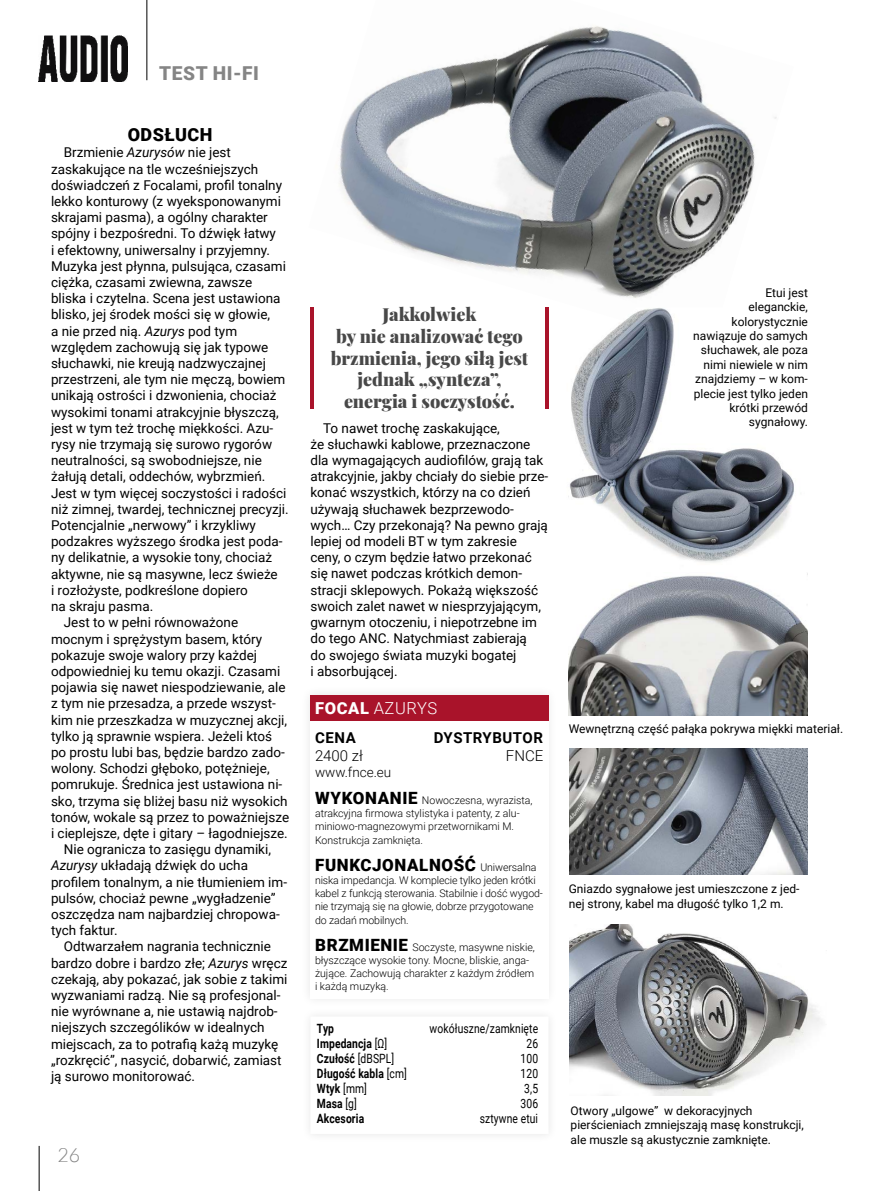
<style>
.page{position:relative;width:893px;height:1191px;background:#fff}
.page>*{position:absolute;margin:0;border:0;box-sizing:border-box;transform-origin:0 0}
.t1{font:300 19.5px "Lato";color:#858585}
.t2{font:900 19.2px "Roboto";letter-spacing:.035em;color:#858585}
.t3{font:900 18px/21.6px "Playfair Display";color:#484848;text-align:center}
.t4{font:900 18px "Roboto";letter-spacing:.025em;color:#000}
.t5{font:900 16.95px "Roboto";letter-spacing:.035em;color:#000}
.t6{font:300 16.5px "Roboto";letter-spacing:.035em;color:#fff}
.t7{font:700 15px "Roboto";letter-spacing:.035em;color:#000}
.t8{font:300 15px "Roboto";color:#000}
.t9{font:13.5px/16.2px "Roboto";color:#000}
.t10{font:300 13.5px "Roboto";color:#000}
.t11{font:700 12.75px "Roboto";letter-spacing:.01em;color:#000;scale:.81 1}
.t12{font:12.75px "Roboto";letter-spacing:.01em;color:#000;scale:.81 1}
.t13{font:12px/14.4px "Roboto";color:#000}
.t14{font:300 10.65px/13.2px "Roboto";color:#000}
.s1{font-style:italic}
.s2{font-weight:900}
.s3{font-weight:900;font-size:16.95px}
.s4{font-weight:300;font-size:10.65px}
.s5{font-weight:400}
</style>
<div class="page">
<hr style="left:39px;top:1145px;width:1px;height:46px;background:#000">
<hr style="left:147px;top:0;width:1px;height:80px;background:#000">
<img style="left:39px;top:35px;width:89px;height:46px">
<hr style="left:310px;top:307px;width:4px;height:101px;background:#a9132a">
<hr style="left:545px;top:307px;width:4px;height:101px;background:#a9132a">
<div style="left:301px;top:1007px;width:257px;height:135px;background:#fbfbfb"></div>
<div style="left:312px;top:1017px;width:235px;height:115px;background:#fff"></div>
<div style="left:301px;top:685px;width:257px;height:323px;background:#fbfbfb"></div>
<div style="left:310px;top:695px;width:239px;height:303px;background:#fff"></div>
<div style="left:310px;top:695px;width:239px;height:25px;background:#a9132a"></div>
<img style="left:339px;top:26px;width:438px;height:272px">
<img style="left:568px;top:308px;width:226px;height:255px">
<img style="left:569px;top:573px;width:239px;height:142px">
<img style="left:570px;top:925px;width:252px;height:170px">
<img style="left:570px;top:748px;width:238px;height:126px">
<h2 class="t2" style="left:159px;top:60px;width:101px">TEST HI-FI</h2>
<h3 class="t4" style="left:128px;top:122px;width:86px">ODSŁUCH</h3>
<p class="t9" style="left:64px;top:144px;width:169px">Brzmienie <span class="s1">Azurysów</span> nie jest</p>
<p class="t9" style="left:51px;top:160px;width:209px">zaskakujące na tle wcześniejszych</p>
<p class="t9" style="left:51px;top:176px;width:233px">doświadczeń z Focalami, profil tonalny</p>
<p class="t9" style="left:51px;top:192px;width:231px">lekko konturowy (z wyeksponowanymi</p>
<p class="t9" style="left:51px;top:209px;width:218px">skrajami pasma), a ogólny charakter</p>
<p class="t9" style="left:51px;top:225px;width:226px">spójny i bezpośredni. To dźwięk łatwy</p>
<p class="t9" style="left:51px;top:241px;width:221px">i efektowny, uniwersalny i przyjemny.</p>
<p class="t9" style="left:51px;top:257px;width:236px">Muzyka jest płynna, pulsująca, czasami</p>
<p class="t9" style="left:51px;top:273px;width:203px">ciężka, czasami zwiewna, zawsze</p>
<p class="t9" style="left:51px;top:290px;width:231px">bliska i czytelna. Scena jest ustawiona</p>
<p class="t9" style="left:51px;top:306px;width:221px">blisko, jej środek mości się w głowie,</p>
<p class="t9" style="left:51px;top:322px;width:188px">a nie przed nią. <span class="s1">Azurys</span> pod tym</p>
<p class="t9" style="left:51px;top:338px;width:219px">względem zachowują się jak typowe</p>
<p class="t9" style="left:51px;top:354px;width:216px">słuchawki, nie kreują nadzwyczajnej</p>
<p class="t9" style="left:51px;top:371px;width:236px">przestrzeni, ale tym nie męczą, bowiem</p>
<p class="t9" style="left:51px;top:387px;width:227px">unikają ostrości i dzwonienia, chociaż</p>
<p class="t9" style="left:51px;top:403px;width:229px">wysokimi tonami atrakcyjnie błyszczą,</p>
<p class="t9" style="left:51px;top:419px;width:224px">jest w tym też trochę miękkości. Azu-</p>
<p class="t9" style="left:51px;top:435px;width:223px">rysy nie trzymają się surowo rygorów</p>
<p class="t9" style="left:51px;top:452px;width:212px">neutralności, są swobodniejsze, nie</p>
<p class="t9" style="left:51px;top:468px;width:216px">żałują detali, oddechów, wybrzmień.</p>
<p class="t9" style="left:51px;top:484px;width:237px">Jest w tym więcej soczystości i radości</p>
<p class="t9" style="left:51px;top:500px;width:239px">niż zimnej, twardej, technicznej precyzji.</p>
<p class="t9" style="left:51px;top:516px;width:206px">Potencjalnie „nerwowy” i krzykliwy</p>
<p class="t9" style="left:51px;top:533px;width:233px">podzakres wyższego środka jest poda-</p>
<p class="t9" style="left:51px;top:549px;width:223px">ny delikatnie, a wysokie tony, chociaż</p>
<p class="t9" style="left:51px;top:565px;width:228px">aktywne, nie są masywne, lecz świeże</p>
<p class="t9" style="left:51px;top:581px;width:198px">i rozłożyste, podkreślone dopiero</p>
<p class="t9" style="left:51px;top:597px;width:104px">na skraju pasma.</p>
<p class="t9" style="left:64px;top:614px;width:176px">Jest to w pełni równoważone</p>
<p class="t9" style="left:51px;top:630px;width:213px">mocnym i sprężystym basem, który</p>
<p class="t9" style="left:51px;top:646px;width:208px">pokazuje swoje walory przy każdej</p>
<p class="t9" style="left:51px;top:662px;width:231px">odpowiedniej ku temu okazji. Czasami</p>
<p class="t9" style="left:51px;top:678px;width:236px">pojawia się nawet niespodziewanie, ale</p>
<p class="t9" style="left:51px;top:695px;width:227px">z tym nie przesadza, a przede wszyst-</p>
<p class="t9" style="left:51px;top:711px;width:238px">kim nie przeszkadza w muzycznej akcji,</p>
<p class="t9" style="left:51px;top:727px;width:223px">tylko ją sprawnie wspiera. Jeżeli ktoś</p>
<p class="t9" style="left:51px;top:743px;width:235px">po prostu lubi bas, będzie bardzo zado-</p>
<p class="t9" style="left:51px;top:759px;width:220px">wolony. Schodzi głęboko, potężnieje,</p>
<p class="t9" style="left:51px;top:776px;width:233px">pomrukuje. Średnica jest ustawiona ni-</p>
<p class="t9" style="left:51px;top:792px;width:238px">sko, trzyma się bliżej basu niż wysokich</p>
<p class="t9" style="left:51px;top:808px;width:240px">tonów, wokale są przez to poważniejsze</p>
<p class="t9" style="left:51px;top:824px;width:238px">i cieplejsze, dęte i gitary – łagodniejsze.</p>
<p class="t9" style="left:64px;top:840px;width:209px">Nie ogranicza to zasięgu dynamiki,</p>
<p class="t9" style="left:51px;top:857px;width:199px"><span class="s1">Azurysy</span> układają dźwięk do ucha</p>
<p class="t9" style="left:51px;top:873px;width:238px">profilem tonalnym, a nie tłumieniem im-</p>
<p class="t9" style="left:51px;top:889px;width:226px">pulsów, chociaż pewne „wygładzenie”</p>
<p class="t9" style="left:51px;top:905px;width:230px">oszczędza nam najbardziej chropowa-</p>
<p class="t9" style="left:51px;top:921px;width:68px">tych faktur.</p>
<p class="t9" style="left:64px;top:938px;width:209px">Odtwarzałem nagrania technicznie</p>
<p class="t9" style="left:51px;top:954px;width:238px">bardzo dobre i bardzo złe; <span class="s1">Azurys</span> wręcz</p>
<p class="t9" style="left:51px;top:970px;width:238px">czekają, aby pokazać, jak sobie z takimi</p>
<p class="t9" style="left:51px;top:986px;width:231px">wyzwaniami radzą. Nie są profesjonal-</p>
<p class="t9" style="left:51px;top:1002px;width:228px">nie wyrównane a, nie ustawią najdrob-</p>
<p class="t9" style="left:51px;top:1019px;width:215px">niejszych szczególików w idealnych</p>
<p class="t9" style="left:51px;top:1035px;width:229px">miejscach, za to potrafią każą muzykę</p>
<p class="t9" style="left:51px;top:1051px;width:232px">„rozkręcić”, nasycić, dobarwić, zamiast</p>
<p class="t9" style="left:51px;top:1067px;width:146px">ją surowo monitorować.</p>
<h1 class="t1" style="left:57px;top:1144px;width:24px">26</h1>
<h3 class="t3" style="left:331px;top:302px;width:199px">Jakkolwiek<br>by nie analizować tego brzmienia, jego siłą jest jednak „synteza”, energia i soczystość.</h3>
<p class="t9" style="left:310px;top:419px;width:239px;text-indent:13px">To nawet trochę zaskakujące,<br>że słuchawki kablowe, przeznaczone dla wymagających audiofilów, grają tak atrakcyjnie, jakby chciały do siebie prze&shy;konać wszystkich, którzy na co dzień używają słuchawek bezprzewodo&shy;wych… Czy przekonają? Na pewno grają lepiej od modeli BT w tym zakresie ceny, o czym będzie łatwo przekonać się nawet podczas krótkich demon&shy;stracji sklepowych. Pokażą większość swoich zalet nawet w niesprzyjającym, gwarnym otoczeniu, i niepotrzebne im do tego ANC. Natychmiast zabierają<br>do swojego świata muzyki bogatej<br>i absorbującej.</p>
<p class="t6" style="left:315px;top:696px;width:123px"><span class="s2">FOCAL</span> AZURYS</p>
<p class="t7" style="left:315px;top:726px;width:42px">CENA</p>
<p class="t7" style="left:434px;top:726px;width:111px">DYSTRYBUTOR</p>
<p class="t8" style="left:315px;top:744px;width:50px">2400 zł</p>
<p class="t8" style="left:506px;top:744px;width:39px">FNCE</p>
<p class="t10" style="left:315px;top:762px;width:78px">www.fnce.eu</p>
<p class="t14" style="left:315px;top:793px;width:219px"><span class="s3">WYKONANIE</span> Nowoczesna, wyrazista, atrakcyjna firmowa stylistyka i patenty, z alu&shy;miniowo-magnezowymi przetwornikami M.<br>Konstrukcja zamknięta.</p>
<p class="t5" style="left:315px;top:852px;width:223px">FUNKCJONALNOŚĆ <span class="s4">Uniwersalna</span></p>
<p class="t14" style="left:315px;top:873px;width:229px">niska impedancja. W komplecie tylko jeden krótki kabel z funkcją sterowania. Stabilnie i dość wygod&shy;nie trzymają się na głowie, dobrze przygotowane do zadań mobilnych.</p>
<p class="t14" style="left:315px;top:939px;width:221px"><span class="s3">BRZMIENIE</span> Soczyste, masywne niskie, błyszczące wysokie tony. Mocne, bliskie, anga&shy;żujące. Zachowują charakter z każdym źródłem i każdą muzyką.</p>
<p class="t11" style="left:317px;top:1019px;width:23px">Typ</p>
<p class="t12" style="left:430px;top:1019px;width:135px">wokółuszne/zamknięte</p>
<p class="t11" style="left:317px;top:1034px;width:88px">Impedancja <span class="s5">[Ω]</span></p>
<p class="t12" style="left:526px;top:1034px;width:16px">26</p>
<p class="t11" style="left:317px;top:1049px;width:97px">Czułość <span class="s5">[dBSPL]</span></p>
<p class="t12" style="left:521px;top:1049px;width:23px">100</p>
<p class="t11" style="left:317px;top:1064px;width:113px">Długość kabla <span class="s5">[cm]</span></p>
<p class="t12" style="left:521px;top:1064px;width:23px">120</p>
<p class="t11" style="left:317px;top:1079px;width:63px">Wtyk <span class="s5">[mm]</span></p>
<p class="t12" style="left:524px;top:1079px;width:19px">3,5</p>
<p class="t11" style="left:317px;top:1094px;width:51px">Masa <span class="s5">[g]</span></p>
<p class="t12" style="left:521px;top:1094px;width:23px">306</p>
<p class="t11" style="left:317px;top:1109px;width:60px">Akcesoria</p>
<p class="t12" style="left:480px;top:1109px;width:74px">sztywne etui</p>
<p class="t13" style="left:693px;top:285px;width:116px;text-align:right">Etui jest<br>eleganckie, kolorystycznie nawiązuje do samych słuchawek, ale poza nimi niewiele w nim znajdziemy – w kom&shy;plecie jest tylko jeden krótki przewód sygnałowy.</p>
<p class="t13" style="left:569px;top:721px;width:276px">Wewnętrzną część pałąka pokrywa miękki materiał.</p>
<p class="t13" style="left:569px;top:881px;width:232px">Gniazdo sygnałowe jest umieszczone z jed&shy;nej strony, kabel ma długość tylko 1,2 m.</p>
<p class="t13" style="left:571px;top:1103px;width:235px">Otwory „ulgowe” w dekoracyjnych pierścieniach zmniejszają masę konstrukcji, ale muszle są akustycznie zamknięte.</p>
</div>
